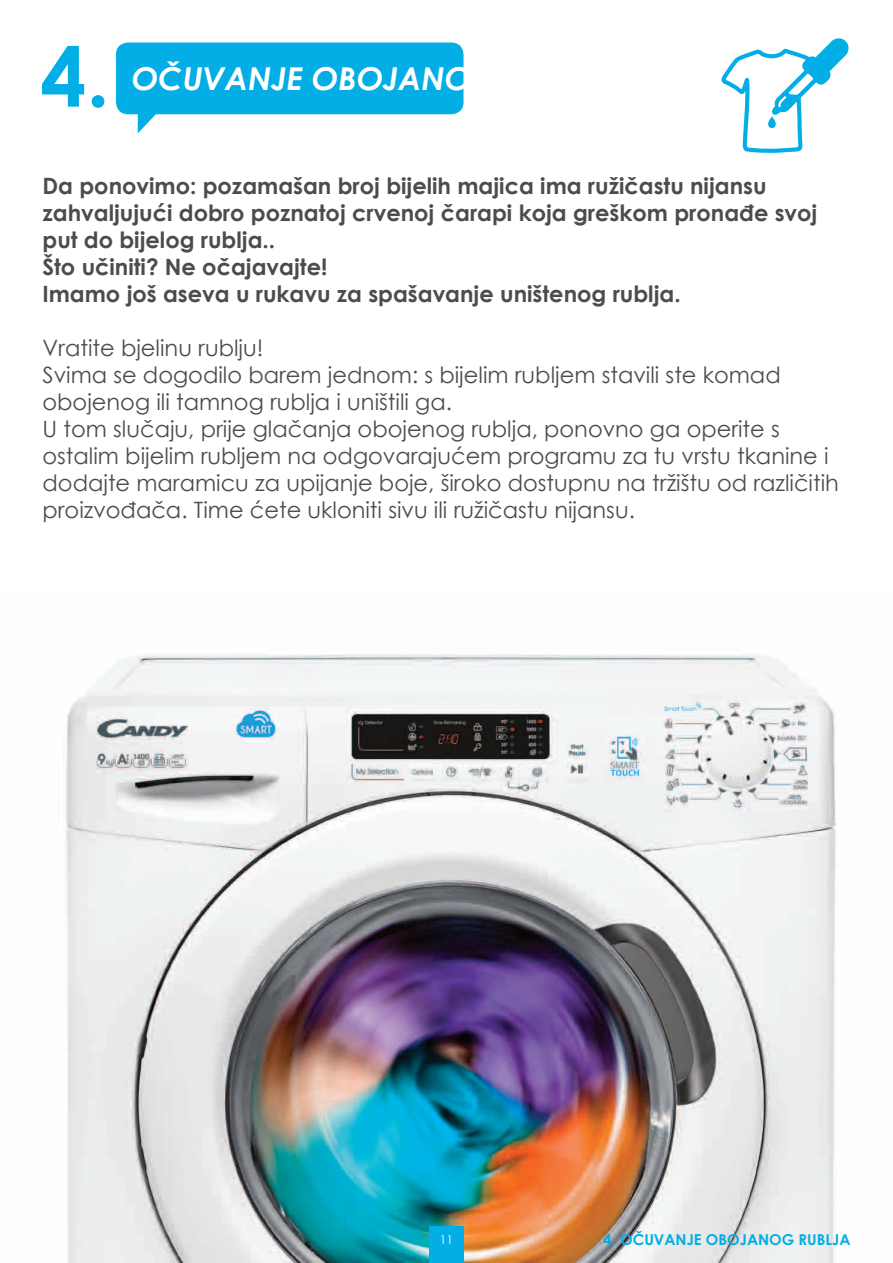
<style>
.page{position:relative;width:893px;height:1263px;background:#fff}
.page>*{position:absolute;margin:0;border:0;box-sizing:border-box;transform-origin:0 0}
.t1{font:700 82.5px "Century Gothic";color:#03ade5}
.t2{font:italic 700 31.5px "Century Gothic";color:#fff}
.t3{font:22.5px/27px "Century Gothic";color:#4b4c4d}
.t4{font:700 22.5px/27px "Century Gothic";color:#4b4c4d}
.t5{font:700 15px "Century Gothic";color:#03ade5}
.t6{font:12px "Century Gothic";color:#fff}
</style>
<div class="page">
<img style="left:63px;top:654px;width:774px;height:609px">
<svg style="left:721px;top:38px;width:128px;height:115px"></svg>
<div style="left:116px;top:43px;width:347px;height:71px;background:#03ade5;border-radius:12px"></div>
<svg style="left:138px;top:114px;width:36px;height:19px"></svg>
<div style="left:429px;top:1226px;width:34px;height:37px;background:#03ade5"></div>
<h1 class="t1" style="left:40px;top:14px;width:71px">4.</h1>
<h2 class="t2" style="left:132px;top:55px;width:485px">OČUVANJE OBOJANOG RUBLJA</h2>
<p class="t4" style="left:43px;top:171px;width:776px">Da ponovimo: pozamašan broj bijelih majica ima ružičastu nijansu zahvaljujući dobro poznatoj crvenoj čarapi koja greškom pronađe svoj put do bijelog rublja..<br>Što učiniti? Ne očajavajte!<br>Imamo još aseva u rukavu za spašavanje uništenog rublja.</p>
<p class="t3" style="left:43px;top:334px;width:798px">Vratite bjelinu rublju!<br>Svima se dogodilo barem jednom: s bijelim rubljem stavili ste komad obojenog ili tamnog rublja i uništili ga.<br>U tom slučaju, prije glačanja obojenog rublja, ponovno ga operite s ostalim bijelim rubljem na odgovarajućem programu za tu vrstu tkanine i dodajte maramicu za upijanje boje, široko dostupnu na tržištu od različitih proizvođača. Time ćete ukloniti sivu ili ružičastu nijansu.</p>
<p class="t6" style="left:440px;top:1231px;width:15px">11</p>
<p class="t5" style="left:603px;top:1228px;width:249px">4. OČUVANJE OBOJANOG RUBLJA</p>
</div>
